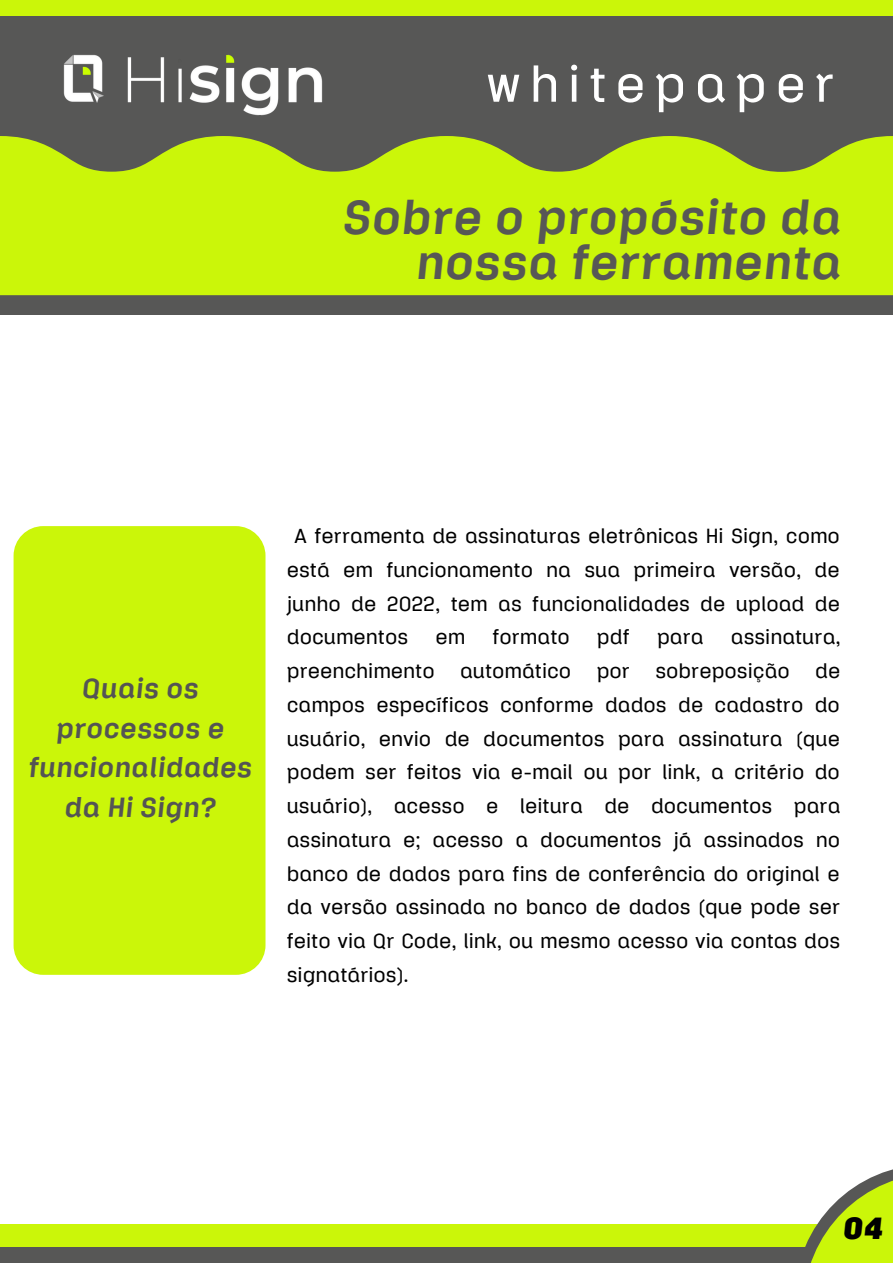
<style>
.page{position:relative;width:893px;height:1264px;background:#fff}
.page>*{position:absolute;margin:0;border:0;box-sizing:border-box;transform-origin:0 0}
.t1{font:500 52.35px "Klamp 105";letter-spacing:.165em;color:#fff}
.t2{font:italic 700 49.8px/45px "Klamp 105";color:#575756;text-align:right}
.t3{font:italic 900 32.25px "Klamp 105";color:#000}
.t4{font:italic 700 28.8px/39.3px "Klamp 105";color:#545454;text-align:center}
.t5{font:500 21.3px/33.8px "Klamp 105";color:#000;text-align:justify}
</style>
<div class="page">
<div style="left:0;top:0;width:892px;height:1262px;background:#575756"></div>
<div style="left:0;top:316px;width:892px;height:915px;background:#fff"></div>
<img style="left:63px;top:54px;width:260px;height:62px">
<div style="left:0;top:1224px;width:892px;height:23px;background:#cbf609"></div>
<div style="left:0;top:0;width:892px;height:15px;background:#cbf609"></div>
<div style="left:14px;top:526px;width:251px;height:448px;background:#cbf609;border-radius:30px"></div>
<svg style="left:0;top:136px;width:892px;height:159px;fill:#cbf609"></svg>
<svg style="left:805px;top:1169px;width:87px;height:93px"></svg>
<h1 class="t1" style="left:486px;top:62px;width:350px">whitepaper</h1>
<h2 class="t2" style="left:341px;top:198px;width:500px">Sobre o propósito da nossa ferramenta</h2>
<h3 class="t4" style="left:28px;top:671px;width:225px">Quais os processos e funcionalidades da Hi Sign?</h3>
<p class="t5" style="left:287px;top:521px;width:555px;text-indent:7px">A ferramenta de assinaturas eletrônicas Hi Sign, como está em funcionamento na sua primeira versão, de junho de 2022, tem as funcionalidades de upload de documentos</p>
<p class="t5" style="left:287px;top:622px;width:555px;text-indent:444px">assinatura, preenchimento automático por sobreposição de campos específicos conforme dados de cadastro do usuário, envio de documentos para assinatura (que podem ser feitos via e-mail ou por link, a critério do usuário), acesso e leitura de documentos para assinatura e; acesso a documentos já assinados no banco de dados para fins de conferência do original e da versão assinada no banco de dados (que pode ser feito via Qr Code, link, ou mesmo acesso via contas dos signatários).</p>
<p class="t5" style="left:435px;top:622px;width:31px">em</p>
<p class="t5" style="left:492px;top:622px;width:79px">formato</p>
<p class="t5" style="left:597px;top:622px;width:34px">pdf</p>
<p class="t5" style="left:657px;top:622px;width:48px">para</p>
<h3 class="t3" style="left:841px;top:1214px;width:42px">04</h3>
</div>
